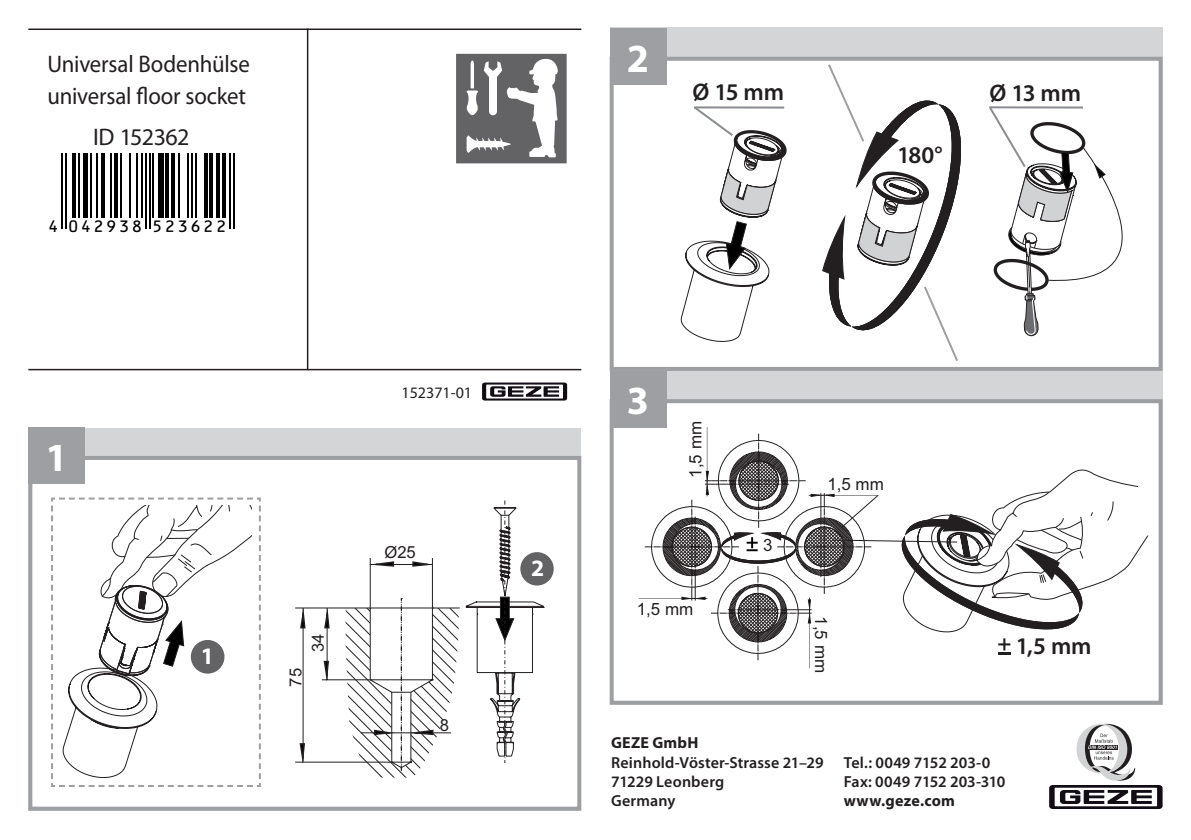
<style>
.page{position:relative;width:1191px;height:840px;background:#fff}
.page>*{position:absolute;margin:0;border:0;box-sizing:border-box;transform-origin:0 0}
.GEZE_-G-_Icon-Numme{font:700 40px "Myriad Pro";color:#fff}
.Titel_A6__2{font:24px "Myriad Pro";letter-spacing:-.005em;color:#231f20;scale:.95 1}
.Grundtext_-G-_Maße{font:600 24px "Myriad Pro";letter-spacing:-.005em;color:#231f20}
.GEZE_-G-_MaterialNu{font:24px "Myriad Pro";letter-spacing:-.02em;color:#231f20}
.t1{font:700 23.8px "Myriad Pro";color:#fff}
.t2{font:700 23.6px "Myriad Pro";color:#fff}
.t3{font:18.4px "OCRB10 Pitch BT";letter-spacing:.095em;color:#000}
.t4{font:17px "Arial";color:#231f20}
.t5{font:16.6px "Arial";color:#231f20}
.Adresse_GEZE_fett{font:600 16px "Myriad Pro";letter-spacing:.005em;color:#231f20}
.Adresse_GEZE_fett-2{font:700 16px "Myriad Pro";letter-spacing:.015em;color:#231f20}
.t6{font:16px "Myriad Pro";color:#231f20}
</style>
<div class="page">
<div style="left:609px;top:27px;width:553px;height:677px;background:#d4d5d7"></div>
<div style="left:28px;top:427px;width:553px;height:383px;background:#d4d5d7"></div>
<div style="left:609px;top:57px;width:553px;height:314px;background:#fff;border:4px solid #9d9fa2"></div>
<div style="left:609px;top:399px;width:553px;height:305px;background:#fff;border:4px solid #9d9fa2"></div>
<hr style="left:706px;top:426px;width:1px;height:54px;background:#231f20">
<hr style="left:809px;top:612px;width:1px;height:56px;background:#231f20">
<hr style="left:639px;top:597px;width:53px;height:1px;background:#231f20">
<svg style="left:644px;top:433px;width:505px;height:227px"></svg>
<div style="left:28px;top:455px;width:553px;height:355px;background:#fff;border:4px solid #9d9fa2"></div>
<div style="left:28px;top:427px;width:57px;height:57px;background:#9d9fa2"></div>
<svg style="left:295px;top:500px;width:249px;height:277px"></svg>
<svg style="left:456px;top:53px;width:111px;height:111px"></svg>
<svg style="left:482px;top:382px;width:85px;height:18px"></svg>
<hr style="left:28px;top:28px;width:553px;height:2px;background:#231f20">
<hr style="left:28px;top:368px;width:553px;height:2px;background:#231f20">
<hr style="left:307px;top:28px;width:1px;height:342px;background:#231f20">
<hr style="left:61px;top:153px;width:2px;height:76px;background:#000">
<hr style="left:65px;top:153px;width:1px;height:76px;background:#000">
<hr style="left:72px;top:153px;width:3px;height:65px;background:#000">
<hr style="left:78px;top:153px;width:1px;height:65px;background:#000">
<div style="left:83px;top:153px;width:5px;height:65px;background:#000"></div>
<hr style="left:91px;top:153px;width:1px;height:65px;background:#000">
<hr style="left:96px;top:153px;width:1px;height:65px;background:#000">
<hr style="left:102px;top:153px;width:3px;height:65px;background:#000">
<hr style="left:111px;top:153px;width:1px;height:65px;background:#000">
<hr style="left:114px;top:153px;width:3px;height:65px;background:#000">
<hr style="left:120px;top:153px;width:1px;height:65px;background:#000">
<hr style="left:129px;top:153px;width:1px;height:65px;background:#000">
<hr style="left:136px;top:153px;width:2px;height:65px;background:#000">
<hr style="left:142px;top:153px;width:1px;height:65px;background:#000">
<hr style="left:145px;top:153px;width:2px;height:76px;background:#000">
<hr style="left:149px;top:153px;width:1px;height:76px;background:#000">
<hr style="left:153px;top:153px;width:1px;height:65px;background:#000">
<div style="left:158px;top:153px;width:5px;height:65px;background:#000"></div>
<hr style="left:165px;top:153px;width:4px;height:65px;background:#000">
<hr style="left:171px;top:153px;width:3px;height:65px;background:#000">
<hr style="left:178px;top:153px;width:2px;height:65px;background:#000">
<hr style="left:187px;top:153px;width:2px;height:65px;background:#000">
<hr style="left:191px;top:153px;width:2px;height:65px;background:#000">
<hr style="left:195px;top:153px;width:1px;height:65px;background:#000">
<hr style="left:204px;top:153px;width:3px;height:65px;background:#000">
<hr style="left:209px;top:153px;width:4px;height:65px;background:#000">
<hr style="left:217px;top:153px;width:3px;height:65px;background:#000">
<hr style="left:222px;top:153px;width:3px;height:65px;background:#000">
<hr style="left:230px;top:153px;width:1px;height:76px;background:#000">
<hr style="left:233px;top:153px;width:2px;height:76px;background:#000">
<svg style="left:1049px;top:723px;width:113px;height:85px"></svg>
<div style="left:609px;top:28px;width:57px;height:57px;background:#9d9fa2"></div>
<div style="left:609px;top:370px;width:57px;height:57px;background:#9d9fa2"></div>
<svg style="left:822px;top:64px;width:139px;height:297px"></svg>
<svg style="left:680px;top:106px;width:107px;height:236px"></svg>
<svg style="left:989px;top:106px;width:134px;height:230px"></svg>
<svg style="left:51px;top:497px;width:210px;height:290px"></svg>
<div style="left:191px;top:639px;width:33px;height:34px;background:#636366;border-radius:50%"></div>
<div style="left:520px;top:552px;width:34px;height:33px;background:#636366;border-radius:50%"></div>
<p class="Titel_A6__2" style="left:47px;top:49px;width:215px">Universal Bodenhülse</p>
<p class="Titel_A6__2" style="left:47px;top:81px;width:211px">universal floor socket</p>
<p class="GEZE_-G-_MaterialNu" style="left:93px;top:122px;width:98px">ID 152362</p>
<p class="t3" style="left:48px;top:214px;width:181px">4 042938 523622</p>
<p class="GEZE_-G-_Icon-Numme" style="left:46px;top:431px;width:24px">1</p>
<p class="t1" style="left:201px;top:639px;width:15px">1</p>
<p class="t5" style="left:289px;top:686px;width:20px;rotate:-90deg">75</p>
<p class="t5" style="left:312px;top:652px;width:20px;rotate:-90deg">34</p>
<p class="t6" style="left:401px;top:382px;width:72px">152371-01</p>
<p class="t5" style="left:384px;top:546px;width:33px">Ø25</p>
<p class="t5" style="left:440px;top:719px;width:11px">8</p>
<p class="t2" style="left:531px;top:552px;width:15px">2</p>
<p class="GEZE_-G-_Icon-Numme" style="left:627px;top:32px;width:24px">2</p>
<p class="Grundtext_-G-_Maße" style="left:692px;top:77px;width:93px">Ø 15 mm</p>
<p class="Grundtext_-G-_Maße" style="left:989px;top:78px;width:93px">Ø 13 mm</p>
<p class="Grundtext_-G-_Maße" style="left:897px;top:140px;width:47px">180°</p>
<p class="GEZE_-G-_Icon-Numme" style="left:627px;top:374px;width:24px">3</p>
<p class="t4" style="left:689px;top:477px;width:58px;rotate:-90deg">1,5 mm</p>
<p class="t4" style="left:763px;top:538px;width:11px">3</p>
<p class="t4" style="left:827px;top:477px;width:58px">1,5 mm</p>
<p class="t4" style="left:637px;top:602px;width:58px">1,5 mm</p>
<p class="t4" style="left:827px;top:616px;width:58px;rotate:90deg">1,5 mm</p>
<p class="Grundtext_-G-_Maße" style="left:1015px;top:630px;width:77px">1,5 mm</p>
<p class="Adresse_GEZE_fett-2" style="left:611px;top:732px;width:89px">GEZE GmbH</p>
<p class="Adresse_GEZE_fett" style="left:611px;top:751px;width:214px">Reinhold-Vöster-Strasse 21–29</p>
<p class="Adresse_GEZE_fett" style="left:611px;top:770px;width:115px">71229 Leonberg</p>
<p class="Adresse_GEZE_fett" style="left:611px;top:790px;width:66px">Germany</p>
<p class="Adresse_GEZE_fett" style="left:844px;top:751px;width:148px">Tel.: 0049 7152 203-0</p>
<p class="Adresse_GEZE_fett" style="left:844px;top:770px;width:163px">Fax: 0049 7152 203-310</p>
<p class="Adresse_GEZE_fett-2" style="left:844px;top:789px;width:113px">www.geze.com</p>
</div>
